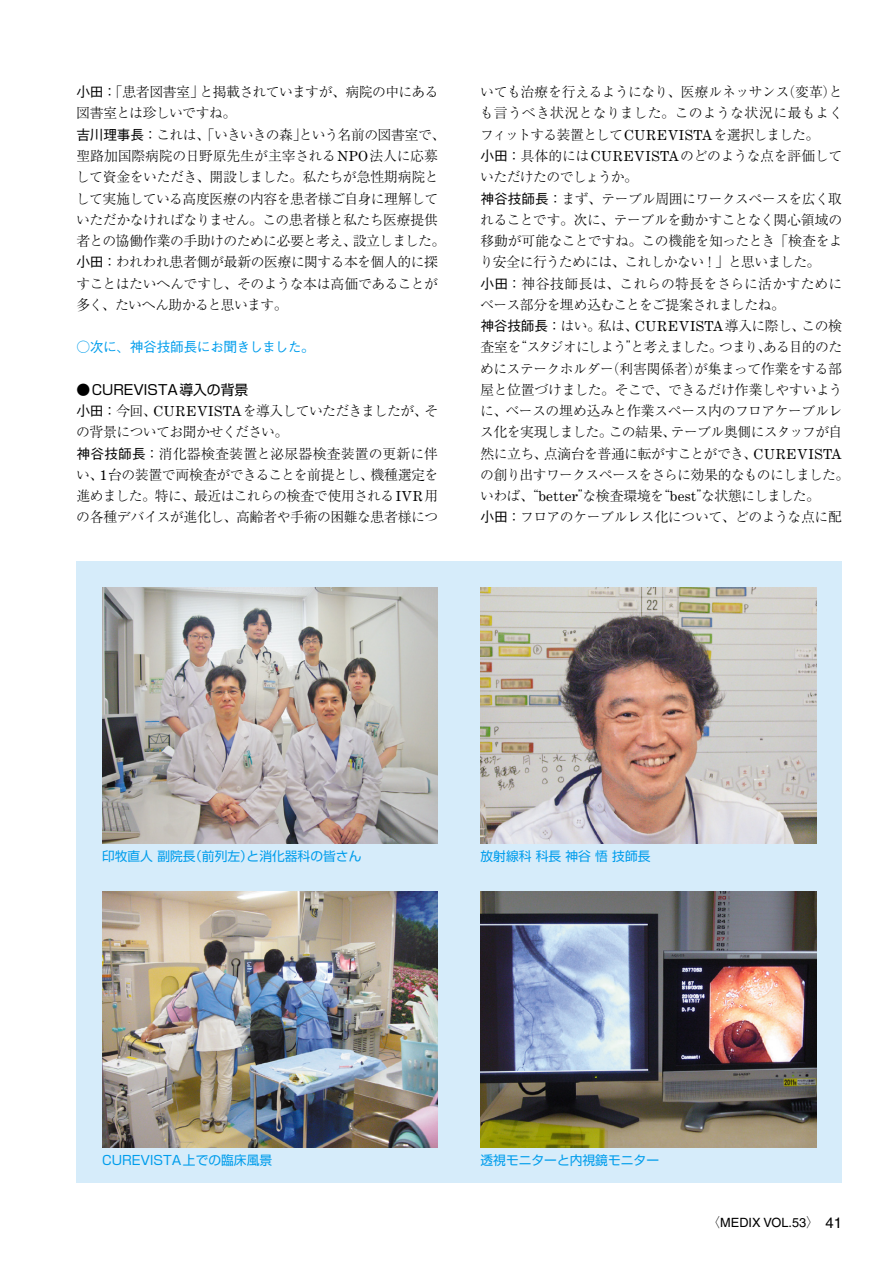
<style>
.page{position:relative;width:893px;height:1263px;background:#fff}
.page>*{position:absolute;margin:0;border:0;box-sizing:border-box;transform-origin:0 0}
.t1{font:300 13.8px/21.3px "Ryumin Pro";letter-spacing:-.03em;color:#000}
.t2{font:500 13.8px "Gothic BBB Pro";letter-spacing:-.04em;color:#009dec}
.t3{font:13.8px "Shin Go Pro";color:#000}
.t4{font:12.75px "Shin Go Pro";color:#009dec}
.t5{font:12.75px "Helvetica";color:#000}
.s1{font-family:"Gothic BBB Pro";font-weight:500}
.s2{font-family:"Century Expanded";font-weight:400}
.s3{font-family:"Ryumin Pro";font-weight:300}
.s4{font-size:14.85px}
</style>
<div class="page">
<div style="left:77px;top:561px;width:765px;height:622px;background:#d6ecfa"></div>
<img style="left:102px;top:588px;width:336px;height:255px">
<img style="left:480px;top:588px;width:336px;height:255px">
<img style="left:480px;top:892px;width:336px;height:255px">
<img style="left:102px;top:892px;width:336px;height:255px">
<p class="t1" style="left:76px;top:80px;width:371px"><span class="s1">小田：</span>「患者図書室」と掲載されていますが、病院の中にある図書室とは珍しいですね。<br><span class="s1">吉川理事長：</span>これは、「いきいきの森」という名前の図書室で、聖路加国際病院の日野原先生が主宰される<span class="s2">NPO</span>法人に応募して資金をいただき、開設しました。私たちが急性期病院として実施している高度医療の内容を患者様ご自身に理解していただかなければなりません。この患者様と私たち医療提供者との協働作業の手助けのために必要と考え、設立しました。<span class="s1">小田：</span>われわれ患者側が最新の医療に関する本を個人的に探すことはたいへんですし、そのような本は高価であることが多く、たいへん助かると思います。</p>
<p class="t2" style="left:76px;top:336px;width:240px">○次に、神谷技師長にお聞きしました。</p>
<p class="t3" style="left:77px;top:378px;width:173px">●CUREVISTA導入の背景</p>
<p class="t1" style="left:76px;top:399px;width:364px"><span class="s1">小田：</span>今回、<span class="s2">CUREVISTA</span>を導入していただきましたが、その背景についてお聞かせください。<br><span class="s1">神谷技師長：</span>消化器検査装置と泌尿器検査装置の更新に伴い、<span class="s2">1</span>台の装置で両検査ができることを前提とし、機種選定を進めました。特に、最近はこれらの検査で使用される<span class="s2">IVR</span>用の各種デバイスが進化し、高齢者や手術の困難な患者様につ</p>
<p class="t1" style="left:480px;top:80px;width:371px">いても治療を行えるようになり、医療ルネッサンス（変革）とも言うべき状況となりました。このような状況に最もよくフィットする装置として<span class="s2">CUREVISTA</span>を選択しました。<br><span class="s1">小田：</span>具体的には<span class="s2">CUREVISTA</span>のどのような点を評価していただけたのでしょうか。<br><span class="s1">神谷技師長：</span>まず、テーブル周囲にワークスペースを広く取れることです。次に、テーブルを動かすことなく関心領域の移動が可能なことですね。この機能を知ったとき「検査をより安全に行うためには、これしかない！」と思いました。<br><span class="s1">小田：</span>神谷技師長は、これらの特長をさらに活かすためにベース部分を埋め込むことをご提案されましたね。<br><span class="s1">神谷技師長：</span>はい。私は、<span class="s2">CUREVISTA</span>導入に際し、この検査室を“スタジオにしよう”と考えました。つまり、ある目的のためにステークホルダー（利害関係者）が集まって作業をする部屋と位置づけました。そこで、できるだけ作業しやすいように、ベースの埋め込みと作業スペース内のフロアケーブルレス化を実現しました。この結果、テーブル奥側にスタッフが自然に立ち、点滴台を普通に転がすことができ、<span class="s2">CUREVISTA</span>の創り出すワークスペースをさらに効果的なものにしました。いわば、“<span class="s2">better</span>”な検査環境を“<span class="s2">best</span>”な状態にしました。<br><span class="s1">小田：</span>フロアのケーブルレス化について、どのような点に配</p>
<p class="t4" style="left:102px;top:845px;width:261px">印牧直人 副院長（前列左）と消化器科の皆さん</p>
<p class="t4" style="left:480px;top:845px;width:172px">放射線科 科長 神谷 悟 技師長</p>
<p class="t4" style="left:102px;top:1149px;width:172px">CUREVISTA上での臨床風景</p>
<p class="t4" style="left:480px;top:1149px;width:180px">透視モニターと内視鏡モニター</p>
<p class="t5" style="left:707px;top:1215px;width:136px"><span class="s3">〈</span>MEDIX VOL.53<span class="s3">〉　</span><span class="s4">41</span></p>
</div>
